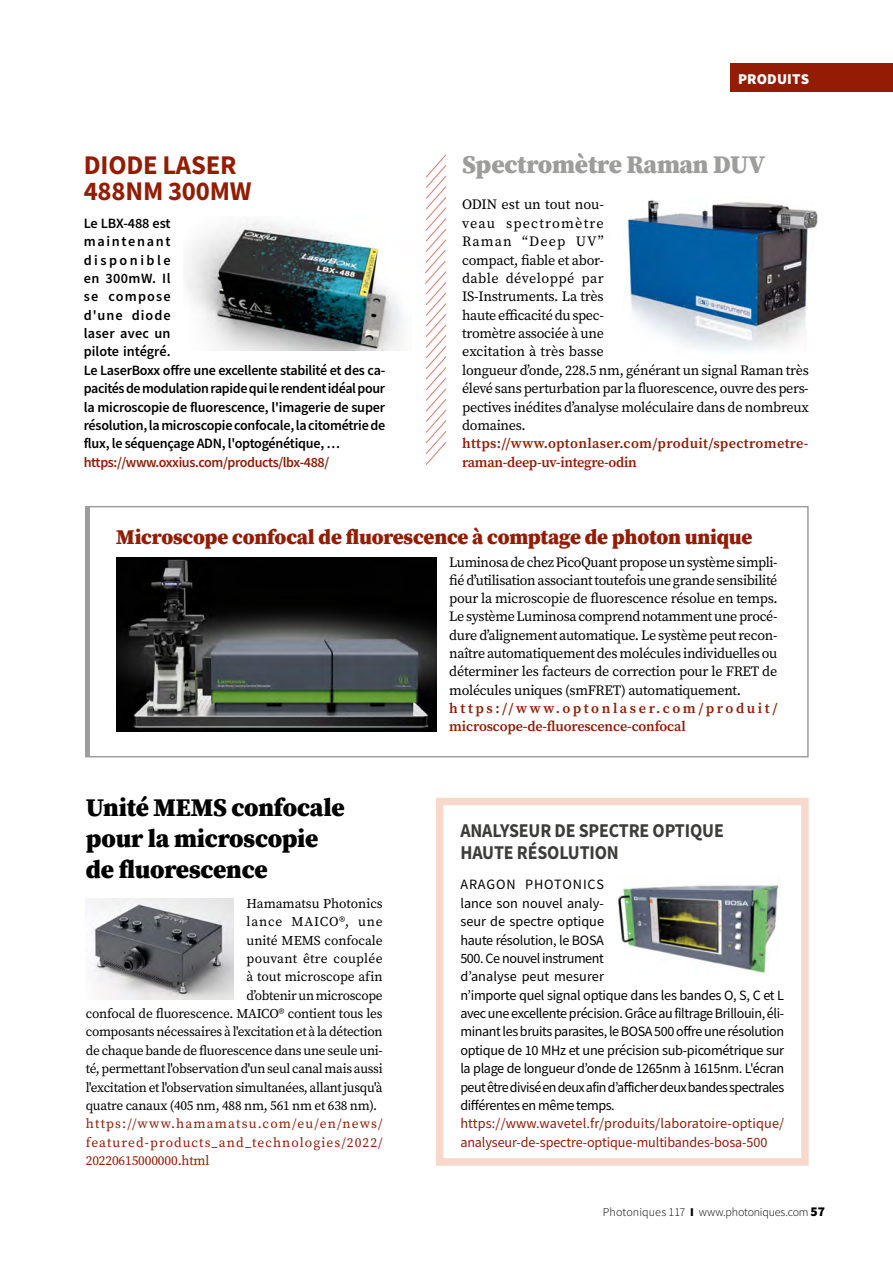
<style>
.page{position:relative;width:893px;height:1263px;background:#fff}
.page>*{position:absolute;margin:0;border:0;box-sizing:border-box;transform-origin:0 0}
.t1{font:700 27px/25.5px "Source Sans Pro";letter-spacing:-.01em;color:#941c04}
.t2{font:900 25.5px/30.6px "Source Serif Pro";letter-spacing:-.01em;color:#000}
.t3{font:900 25.5px "Source Serif Pro";letter-spacing:-.01em;color:#9d9d9c}
.t4{font:900 21px "Source Serif Pro";letter-spacing:-.01em;color:#941c04}
.t5{font:700 19.5px/22.5px "Source Sans Pro";letter-spacing:-.01em;color:#3c3c3b;scale:.92 1}
.t6{font:900 15px "Source Sans Pro";letter-spacing:.005em;color:#fff}
.t7{font:14.25px/18.3px "Source Serif Pro";letter-spacing:-.02em;color:#000}
.t8{font:14.25px/18.3px "Source Sans Pro";letter-spacing:-.03em;color:#000}
.t9{font:600 14.25px/18.3px "Source Sans Pro";letter-spacing:-.02em;color:#000}
.t10{font:14.25px/18.3px "Source Sans Pro";letter-spacing:-.01em;color:#941c04}
.t11{font:600 14.25px/18.3px "Source Serif Pro";letter-spacing:.015em;color:#941c04}
.t12{font:600 14.25px/18.3px "Source Serif Pro";letter-spacing:-.005em;color:#941c04}
.t13{font:600 14.25px "Source Sans Pro";letter-spacing:-.03em;color:#941c04}
.t14{font:13.5px "Source Serif Pro";letter-spacing:-.02em;color:#000}
.t15{font:13.5px/18.3px "Source Serif Pro";letter-spacing:.07em;color:#941c04;text-align:justify}
.t16{font:13.5px "Source Serif Pro";letter-spacing:.02em;color:#000}
.t17{font:13.5px "Source Serif Pro";letter-spacing:.065em;color:#000}
.t18{font:300 12px "Source Sans Pro";letter-spacing:-.005em;color:#000}
.s1{font-weight:900}
.s2{font-weight:900;font-size:13.5px}
</style>
<div class="page">
<div style="left:730px;top:64px;width:163px;height:28px;background:#941c04"></div>
<img style="left:618px;top:885px;width:162px;height:89px">
<div style="left:436px;top:798px;width:373px;height:368px;border:8px solid #f7d8cb"></div>
<img style="left:89px;top:899px;width:145px;height:101px">
<img style="left:627px;top:200px;width:191px;height:152px">
<img style="left:187px;top:221px;width:215px;height:129px">
<svg style="left:425px;top:154px;width:22px;height:311px"></svg>
<svg style="left:85px;top:506px;width:724px;height:252px"></svg>
<img style="left:117px;top:557px;width:320px;height:174px">
<hr style="left:85px;top:507px;width:4px;height:250px;background:#9d9d9c">
<h1 class="t1" style="left:84px;top:152px;width:169px">DIODE LASER<br>488NM 300MW</h1>
<p class="t9" style="left:84px;top:214px;width:303px">Le LBX-488 est<br>maintenant<br>disponible<br>en 300mW. Il<br>se compose<br>d'une diode<br>laser avec un<br>pilote intégré.<br>Le LaserBoxx offre une excellente stabilité et des ca&shy;pacités de modulation rapide qui le rendent idéal pour la microscopie de fluorescence, l'imagerie de super résolution, la microscopie confocale, la citométrie de flux, le séquençage ADN, l'optogénétique, …</p>
<p class="t13" style="left:84px;top:453px;width:247px">https://www.oxxius.com/products/lbx-488/</p>
<p class="t6" style="left:738px;top:68px;width:72px">PRODUITS</p>
<h2 class="t3" style="left:462px;top:146px;width:304px">Spectromètre Raman DUV</h2>
<p class="t7" style="left:462px;top:196px;width:348px">ODIN est un tout nou-<br>veau spectromètre<br>Raman “Deep UV”<br>compact, fiable et abor-<br>dable développé par<br>IS-Instruments. La très<br>haute efficacité du spec-<br>tromètre associée à une<br>excitation à très basse<br>longueur d’onde, 228.5 nm, générant un signal Raman très élevé sans perturbation par la fluorescence, ouvre des pers&shy;pectives inédites d’analyse moléculaire dans de nombreux domaines.</p>
<p class="t11" style="left:462px;top:434px;width:348px">https://www.optonlaser.com/produit/spectrometre&shy;raman-deep-uv-integre-odin</p>
<h3 class="t4" style="left:116px;top:522px;width:638px">Microscope confocal de fluorescence à comptage de photon unique</h3>
<p class="t7" style="left:449px;top:553px;width:330px;text-align:justify">Luminosa de chez PicoQuant propose un système simpli&shy;fié d’utilisation associant toutefois une grande sensibilité pour la microscopie de fluorescence résolue en temps.<br>Le système Luminosa comprend notamment une procé&shy;dure d’alignement automatique. Le système peut recon&shy;naître automatiquement des molécules individuelles ou déterminer les facteurs de correction pour le FRET de molécules uniques (smFRET) automatiquement.</p>
<p class="t12" style="left:449px;top:699px;width:330px">https://www.optonlaser.com/produit/ microscope-de-fluorescence-confocal</p>
<h2 class="t2" style="left:86px;top:792px;width:261px">Unité MEMS confocale pour la microscopie de fluorescence</h2>
<p class="t14" style="left:247px;top:894px;width:138px">Hamamatsu Photonics</p>
<p class="t17" style="left:247px;top:913px;width:138px">lance MAICO®, une</p>
<p class="t14" style="left:247px;top:931px;width:138px">unité MEMS confocale</p>
<p class="t16" style="left:247px;top:949px;width:138px">pouvant être couplée</p>
<p class="t14" style="left:247px;top:968px;width:137px">à tout microscope afin</p>
<p class="t14" style="left:247px;top:986px;width:138px">d’obtenir un microscope</p>
<p class="t14" style="left:86px;top:1004px;width:298px">confocal de fluorescence. MAICO® contient tous les</p>
<p class="t14" style="left:86px;top:1023px;width:298px">composants nécessaires à l'excitation et à la détection</p>
<p class="t14" style="left:86px;top:1041px;width:298px">de chaque bande de fluorescence dans une seule uni-</p>
<p class="t14" style="left:86px;top:1060px;width:298px">té, permettant l'observation d'un seul canal mais aussi</p>
<p class="t14" style="left:86px;top:1078px;width:298px">l'excitation et l'observation simultanées, allant jusqu'à</p>
<p class="t14" style="left:86px;top:1096px;width:293px">quatre canaux (405 nm, 488 nm, 561 nm et 638 nm).</p>
<p class="t15" style="left:86px;top:1115px;width:298px">https://www.hamamatsu.com/eu/en/news/ featured-products_and_technologies/2022/ 20220615000000.html</p>
<h3 class="t5" style="left:460px;top:819px;width:288px">ANALYSEUR DE SPECTRE OPTIQUE<br>HAUTE RÉSOLUTION</h3>
<p class="t8" style="left:460px;top:875px;width:325px">ARAGON PHOTONICS<br>lance son nouvel analy-<br>seur de spectre optique<br>haute résolution, le BOSA<br>500. Ce nouvel instrument<br>d’analyse peut mesurer<br>n’importe quel signal optique dans les bandes O, S, C et L avec une excellente précision. Grâce au filtrage Brillouin, éli&shy;minant les bruits parasites, le BOSA 500 offre une résolution optique de 10 MHz et une précision sub-picométrique sur la plage de longueur d’onde de 1265nm à 1615nm. L'écran peut être divisé en deux afin d’afficher deux bandes spectrales différentes en même temps.</p>
<p class="t10" style="left:460px;top:1114px;width:325px">https://www.wavetel.fr/produits/laboratoire-optique/ analyseur-de-spectre-optique-multibandes-bosa-500</p>
<p class="t18" style="left:603px;top:1205px;width:223px">Photoniques 117 <span class="s1">I</span> www.photoniques.com <span class="s2">57</span></p>
</div>
